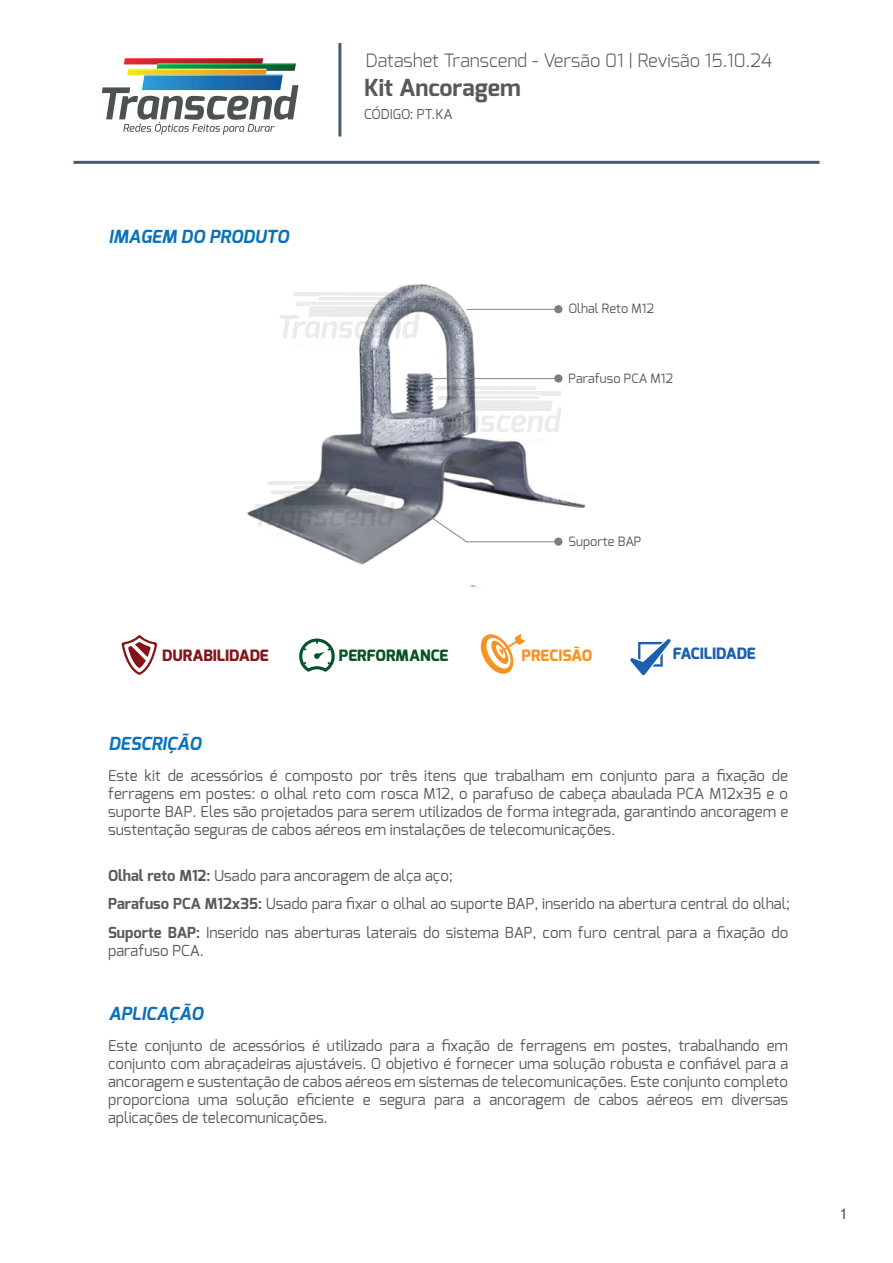
<style>
.page{position:relative;width:893px;height:1263px;background:#fff}
.page>*{position:absolute;margin:0;border:0;box-sizing:border-box;transform-origin:0 0}
.t1{font:700 23.55px "Exo";color:#595959}
.t2{font:300 18.3px "Exo";color:#595959}
.t3{font:italic 700 18px "Exo";color:#0b72ba}
.t4{font:800 15.6px "Exo";color:#841517}
.t5{font:800 15.6px "Exo";color:#085229}
.t6{font:800 15.6px "Exo";color:#1c5fad}
.t7{font:800 15.6px "Exo";color:#f79323}
.t8{font:15.15px/18px "Exo";color:#58595b;text-align:justify}
.t9{font:15px "Trebuchet MS";color:#585b5e}
.t10{font:13.65px "Exo";color:#595959}
.t11{font:12.9px "Exo";color:#58595b}
.s1{font-weight:700}
</style>
<div class="page">
<img style="left:321px;top:288px;width:265px;height:301px">
<img style="left:247px;top:469px;width:167px;height:80px">
<img style="left:402px;top:374px;width:178px;height:80px">
<img style="left:280px;top:284px;width:159px;height:76px">
<hr style="left:73px;top:161px;width:746px;height:3px;background:#465d6f">
<hr style="left:338px;top:43px;width:3px;height:93px;background:#465d6f">
<svg style="left:102px;top:58px;width:196px;height:77px"></svg>
<svg style="left:144px;top:75px;width:139px;height:1px"></svg>
<hr style="left:128px;top:69px;width:139px;height:1px;background:#fbf339">
<svg style="left:157px;top:63px;width:139px;height:2px"></svg>
<svg style="left:125px;top:58px;width:138px;height:1px"></svg>
<svg style="left:299px;top:638px;width:36px;height:33px"></svg>
<svg style="left:630px;top:639px;width:41px;height:37px"></svg>
<svg style="left:480px;top:633px;width:46px;height:41px"></svg>
<svg style="left:121px;top:635px;width:36px;height:40px"></svg>
<hr style="left:467px;top:309px;width:93px;height:1px;background:#858688">
<div style="left:554px;top:305px;width:8px;height:8px;background:#7a7f82;border-radius:50%"></div>
<hr style="left:431px;top:378px;width:129px;height:1px;background:#858688">
<div style="left:554px;top:374px;width:8px;height:8px;background:#7a7f82;border-radius:50%"></div>
<svg style="left:416px;top:506px;width:145px;height:37px"></svg>
<div style="left:554px;top:537px;width:8px;height:8px;background:#7a7f82;border-radius:50%"></div>
<p class="t3" style="left:109px;top:225px;width:182px">IMAGEM DO PRODUTO</p>
<p class="t2" style="left:366px;top:48px;width:408px">Datashet Transcend - Versão 01 | Revisão 15.10.24</p>
<p class="t10" style="left:364px;top:106px;width:90px">CÓDIGO: PT.KA</p>
<h1 class="t1" style="left:364px;top:72px;width:158px">Kit Ancoragem</h1>
<p class="t11" style="left:569px;top:300px;width:87px">Olhal Reto M12</p>
<p class="t11" style="left:569px;top:370px;width:106px">Parafuso PCA M12</p>
<p class="t11" style="left:569px;top:533px;width:74px">Suporte BAP</p>
<p class="t4" style="left:162px;top:645px;width:108px">DURABILIDADE</p>
<p class="t5" style="left:339px;top:645px;width:111px">PERFORMANCE</p>
<p class="t7" style="left:521px;top:645px;width:72px">PRECISÃO</p>
<p class="t6" style="left:673px;top:643px;width:84px">FACILIDADE</p>
<p class="t3" style="left:109px;top:732px;width:94px">DESCRIÇÃO</p>
<p class="t8" style="left:108px;top:767px;width:682px">Este kit de acessórios é composto por três itens que trabalham em conjunto para a fixação de ferragens em postes: o olhal reto com rosca M12, o parafuso de cabeça abaulada PCA M12x35 e o suporte BAP. Eles são projetados para serem utilizados de forma integrada, garantindo ancoragem e sustentação seguras de cabos aéreos em instalações de telecomunicações.</p>
<p class="t8" style="left:108px;top:860px;width:684px;line-height:28.8px;text-align:left"><span class="s1">Olhal reto M12:</span> Usado para ancoragem de alça aço;<br><span class="s1">Parafuso PCA M12x35:</span> Usado para fixar o olhal ao suporte BAP, inserido na abertura central do olhal;<br><span class="s1">Suporte BAP:</span> Inserido nas aberturas laterais do sistema BAP, com furo central para a fixação do</p>
<p class="t8" style="left:108px;top:941px;width:97px">parafuso PCA.</p>
<p class="t3" style="left:109px;top:1002px;width:96px">APLICAÇÃO</p>
<p class="t8" style="left:108px;top:1036px;width:682px">Este conjunto de acessórios é utilizado para a fixação de ferragens em postes, trabalhando em conjunto com abraçadeiras ajustáveis. O objetivo é fornecer uma solução robusta e confiável para a ancoragem e sustentação de cabos aéreos em sistemas de telecomunicações. Este conjunto completo proporciona uma solução eficiente e segura para a ancoragem de cabos aéreos em diversas aplicações de telecomunicações.</p>
<p class="t9" style="left:840px;top:1204px;width:9px">1</p>
</div>
